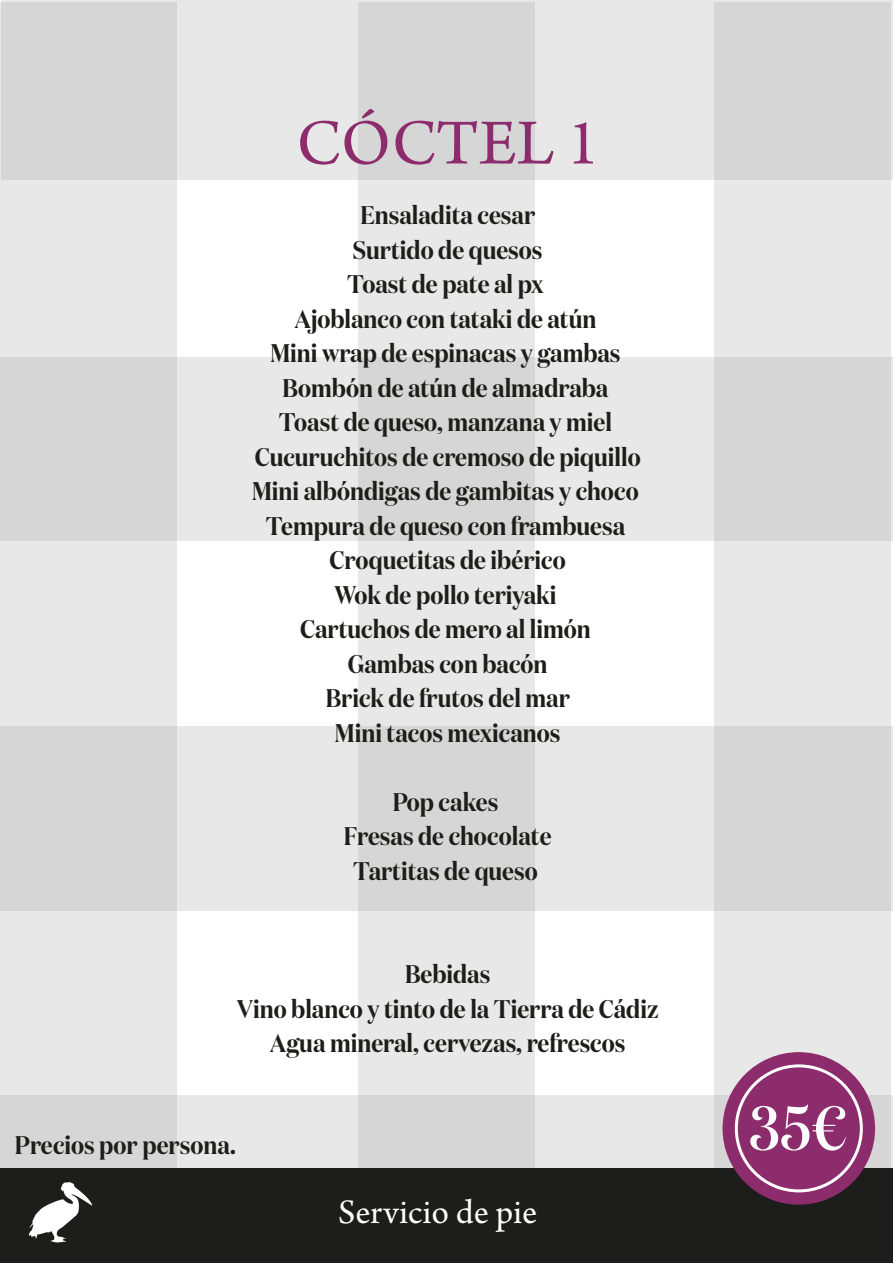
<style>
.page{position:relative;width:893px;height:1263px;background:#fff}
.page>*{position:absolute;margin:0;border:0;box-sizing:border-box;transform-origin:0 0}
.t1{font:67.5px "Arno Pro";color:#8c2c6c}
.t2{font:500 62.1px "Domaine Disp Nar";color:#fff}
.t3{font:36px "Arno Pro";color:#fff}
.t4{font:600 25.5px/34.5px "Domaine Disp Nar";color:#1d1d1b;text-align:center}
</style>
<div class="page">
<div style="left:1px;top:0;width:892px;height:179px;background:#e8e8e8"></div>
<div style="left:714px;top:2px;width:177px;height:1261px;background:linear-gradient(to right,#e3e3e3,#e3e3e3)"></div>
<div style="left:358px;top:2px;width:176px;height:1261px;background:linear-gradient(to right,#e4e4e4,#e4e4e4)"></div>
<div style="left:0;top:2px;width:177px;height:1261px;background:linear-gradient(to right,#e4e4e4,#e4e4e4)"></div>
<div style="left:0;top:357px;width:892px;height:184px;background:linear-gradient(to right,#ddd,#ddd)"></div>
<div style="left:0;top:727px;width:892px;height:184px;background:linear-gradient(to right,#ddd,#ddd)"></div>
<svg style="left:0;top:1095px;width:892px;height:73px;background:#dedede"></svg>
<div style="left:0;top:1168px;width:893px;height:95px;background:#1d1d1b"></div>
<div style="left:722px;top:1052px;width:153px;height:153px;background:#8c2c6c;border-radius:50%"></div>
<div style="left:735px;top:1064px;width:128px;height:128px;border:3px solid #fff;border-radius:50%"></div>
<svg style="left:29px;top:1182px;width:63px;height:60px"></svg>
<h1 class="t1" style="left:296px;top:105px;width:304px">CÓCTEL 1</h1>
<p class="t4" style="left:252px;top:198px;width:390px">Ensaladita cesar<br>Surtido de quesos<br>Toast de pate al px<br>Ajoblanco con tataki de atún<br>Mini wrap de espinacas y gambas<br>Bombón de atún de almadraba<br>Toast de queso, manzana y miel<br>Cucuruchitos de cremoso de piquillo<br>Mini albóndigas de gambitas y choco<br>Tempura de queso con frambuesa<br>Croquetitas de ibérico<br>Wok de pollo teriyaki<br>Cartuchos de mero al limón<br>Gambas con bacón<br>Brick de frutos del mar<br>Mini tacos mexicanos</p>
<p class="t4" style="left:344px;top:784px;width:209px">Pop cakes<br>Fresas de chocolate<br>Tartitas de queso</p>
<p class="t4" style="left:237px;top:957px;width:423px">Bebidas<br>Vino blanco y tinto de la Tierra de Cádiz<br>Agua mineral, cervezas, refrescos</p>
<p class="t4" style="left:15px;top:1127px;width:222px">Precios por persona.</p>
<h3 class="t3" style="left:338px;top:1192px;width:200px">Servicio de pie</h3>
<h2 class="t2" style="left:750px;top:1090px;width:99px">35€</h2>
</div>
